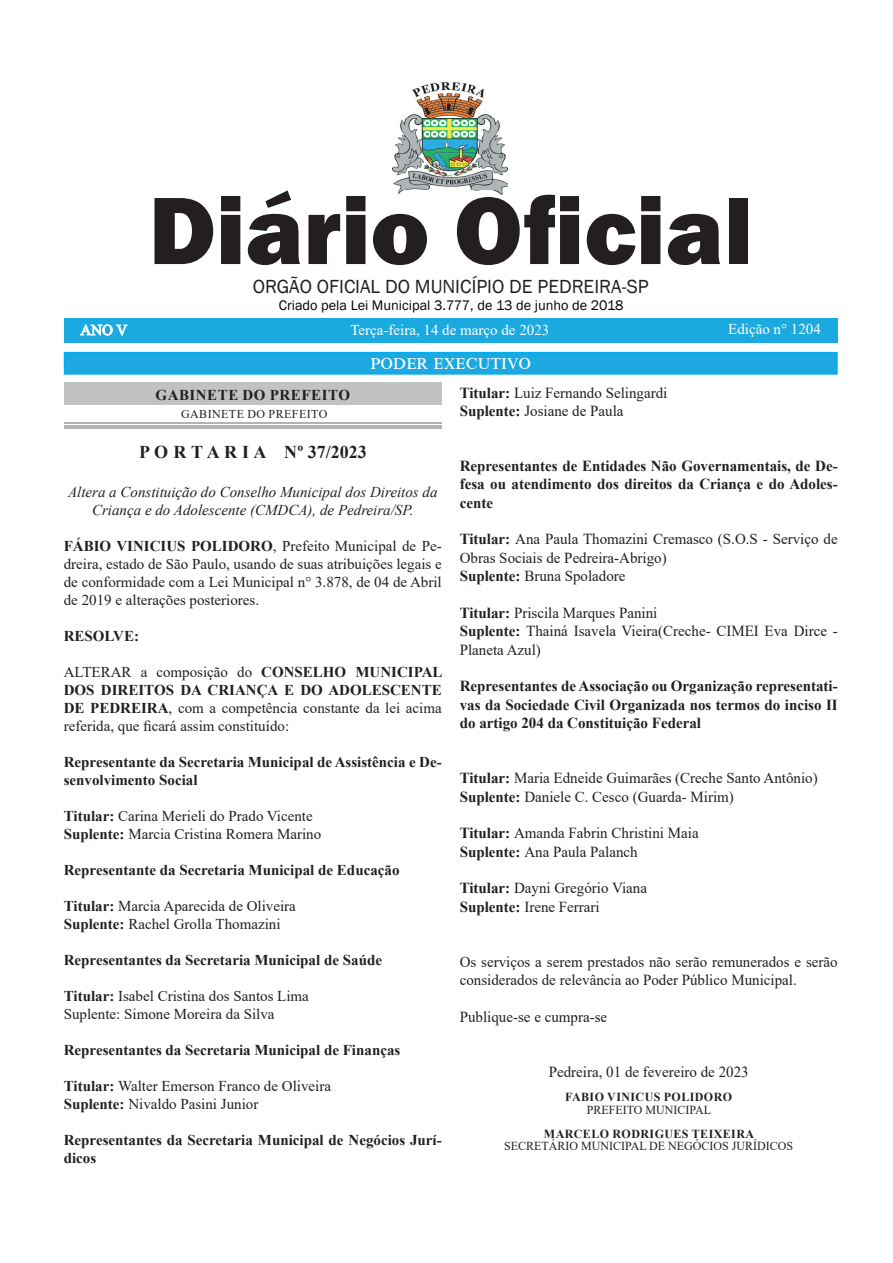
<style>
.page{position:relative;width:893px;height:1263px;background:#fff}
.page>*{position:absolute;margin:0;border:0;box-sizing:border-box;transform-origin:0 0}
.t1{font:800 99px "Franklin Gothic";color:#231f20}
.t2{font:22.5px "Times New Roman";color:#fff}
.t3{font:19.5px "Franklin Gothic";color:#231f20}
.t4{font:700 18px "Times New Roman";color:#231f20}
.t5{font:15.3px/18.3px "Times New Roman";color:#231f20}
.t6{font:700 15.3px/18.3px "Times New Roman";color:#231f20;text-align:justify}
.t7{font:15px/18px "Times New Roman";color:#231f20}
.t8{font:700 15px/18px "Times New Roman";color:#231f20}
.t9{font:italic 15px/18px "Times New Roman";color:#231f20;text-align:center}
.t10{font:15px "Times New Roman";color:#fff}
.t11{font:700 15px "Times New Roman";letter-spacing:.035em;color:#231f20}
.t12{font:14.25px "Franklin Gothic";color:#000}
.t13{font:12.3px "Times New Roman";color:#231f20}
.t14{font:700 12.3px "Times New Roman";letter-spacing:.035em;color:#231f20}
.t15{font:12px "Times New Roman";letter-spacing:.035em;color:#231f20}
.s1{font-weight:700}
</style>
<div class="page">
<div style="left:64px;top:319px;width:774px;height:24px;background:#1baae0"></div>
<svg style="left:80px;top:324px;width:48px;height:12px"></svg>
<svg style="left:64px;top:352px;width:774px;height:23px"></svg>
<img style="left:392px;top:83px;width:116px;height:107px">
<img style="left:398px;top:190px;width:105px;height:4px">
<div style="left:64px;top:382px;width:378px;height:23px;background:#c1c2c4"></div>
<hr style="left:64px;top:422px;width:378px;height:1px;background:#b2b3b7">
<hr style="left:64px;top:425px;width:378px;height:3px;background:#b2b3b7">
<p class="t10" style="left:80px;top:319px;width:48px">ANO V</p>
<h1 class="t1" style="left:149px;top:167px;width:605px">Diário Oficial</h1>
<h3 class="t3" style="left:253px;top:274px;width:398px">ORGÃO OFICIAL DO MUNICÍPIO DE PEDREIRA-SP</h3>
<p class="t12" style="left:279px;top:296px;width:346px">Criado pela Lei Municipal 3.777, de 13 de junho de 2018</p>
<p class="t10" style="left:350px;top:319px;width:200px">Terça-feira, 14 de março de 2023</p>
<p class="t11" style="left:155px;top:384px;width:196px">GABINETE DO PREFEITO</p>
<p class="t15" style="left:181px;top:405px;width:148px">GABINETE DO PREFEITO</p>
<h2 class="t2" style="left:370px;top:346px;width:162px">PODER EXECUTIVO</h2>
<p class="t5" style="left:460px;top:383px;width:209px"><span class="s1">Titular:</span> Luiz Fernando Selingardi<br><span class="s1">Suplente:</span> Josiane de Paula</p>
<p class="t10" style="left:728px;top:319px;width:94px">Edição n° 1204</p>
<p class="t4" style="left:139px;top:439px;width:229px">P O R T A R I A Nº 37/2023</p>
<p class="t9" style="left:68px;top:482px;width:371px">Altera a Constituição do Conselho Municipal dos Direitos da<br>Criança e do Adolescente (CMDCA), de Pedreira/SP.</p>
<p class="t7" style="left:64px;top:536px;width:379px;text-align:justify"><span class="s1">FÁBIO VINICIUS POLIDORO</span> , Prefeito Municipal de Pe&shy;dreira, estado de São Paulo, usando de suas atribuições legais e de conformidade com a Lei Municipal n° 3.878, de 04 de Abril de 2019 e alterações posteriores.</p>
<p class="t8" style="left:64px;top:626px;width:77px">RESOLVE:</p>
<p class="t7" style="left:64px;top:662px;width:380px;text-align:justify">ALTERAR a composição do <span class="s1">CONSELHO MUNICIPAL DOS DIREITOS DA CRIANÇA E DO ADOLESCENTE DE PEDREIRA</span> , com a competência constante da lei acima referida, que ficará assim constituído:</p>
<p class="t8" style="left:64px;top:752px;width:379px">Representante da Secretaria Municipal de Assistência e De&shy;senvolvimento Social</p>
<p class="t7" style="left:64px;top:806px;width:259px"><span class="s1">Titular:</span> Carina Merieli do Prado Vicente<br><span class="s1">Suplente:</span> Marcia Cristina Romera Marino</p>
<p class="t8" style="left:64px;top:860px;width:337px">Representante da Secretaria Municipal de Educação</p>
<p class="t7" style="left:64px;top:896px;width:234px"><span class="s1">Titular:</span> Marcia Aparecida de Oliveira<br><span class="s1">Suplente:</span> Rachel Grolla Thomazini</p>
<p class="t8" style="left:64px;top:950px;width:320px">Representantes da Secretaria Municipal de Saúde</p>
<p class="t7" style="left:64px;top:986px;width:247px"><span class="s1">Titular:</span> Isabel Cristina dos Santos Lima<br>Suplente: Simone Moreira da Silva</p>
<p class="t8" style="left:64px;top:1040px;width:338px">Representantes da Secretaria Municipal de Finanças</p>
<p class="t7" style="left:64px;top:1076px;width:269px"><span class="s1">Titular:</span> Walter Emerson Franco de Oliveira<br><span class="s1">Suplente:</span> Nivaldo Pasini Junior</p>
<p class="t8" style="left:64px;top:1130px;width:379px">Representantes da Secretaria Municipal de Negócios Jurí&shy;dicos</p>
<p class="t6" style="left:460px;top:456px;width:379px">Representantes de Entidades Não Governamentais, de De&shy;fesa ou atendimento dos direitos da Criança e do Adoles&shy;cente</p>
<p class="t5" style="left:460px;top:530px;width:379px"><span class="s1">Titular:</span> Ana Paula Thomazini Cremasco (S.O.S - Serviço de<br>Obras Sociais de Pedreira-Abrigo)<br><span class="s1">Suplente:</span> Bruna Spoladore</p>
<p class="t5" style="left:460px;top:603px;width:379px"><span class="s1">Titular:</span> Priscila Marques Panini<br><span class="s1">Suplente:</span> Thainá Isavela Vieira (Creche- CIMEI Eva Dirce -<br>Planeta Azul)</p>
<p class="t6" style="left:460px;top:677px;width:379px">Representantes de Associação ou Organização representati&shy;vas da Sociedade Civil Organizada nos termos do inciso II do artigo 204 da Constituição Federal</p>
<p class="t5" style="left:460px;top:768px;width:359px"><span class="s1">Titular:</span> Maria Edneide Guimarães (Creche Santo Antônio)<br><span class="s1">Suplente:</span> Daniele C. Cesco (Guarda- Mirim)</p>
<p class="t5" style="left:460px;top:823px;width:240px"><span class="s1">Titular:</span> Amanda Fabrin Christini Maia<br><span class="s1">Suplente:</span> Ana Paula Palanch</p>
<p class="t5" style="left:460px;top:879px;width:189px"><span class="s1">Titular:</span> Dayni Gregório Viana<br><span class="s1">Suplente:</span> Irene Ferrari</p>
<p class="t5" style="left:460px;top:952px;width:379px">Os serviços a serem prestados não serão remunerados e serão considerados de relevância ao Poder Público Municipal.</p>
<p class="t5" style="left:460px;top:1007px;width:149px">Publique-se e cumpra-se</p>
<p class="t5" style="left:549px;top:1062px;width:201px">Pedreira, 01 de fevereiro de 2023</p>
<p class="t14" style="left:565px;top:1088px;width:168px">FABIO VINICUS POLIDORO</p>
<p class="t13" style="left:587px;top:1101px;width:126px">PREFEITO MUNICIPAL</p>
<p class="t14" style="left:544px;top:1125px;width:212px">MARCELO RODRIGUES TEIXEIRA</p>
<p class="t13" style="left:504px;top:1138px;width:291px">SECRETÁRIO MUNICIPAL DE NEGÓCIOS JURÍDICOS</p>
</div>
